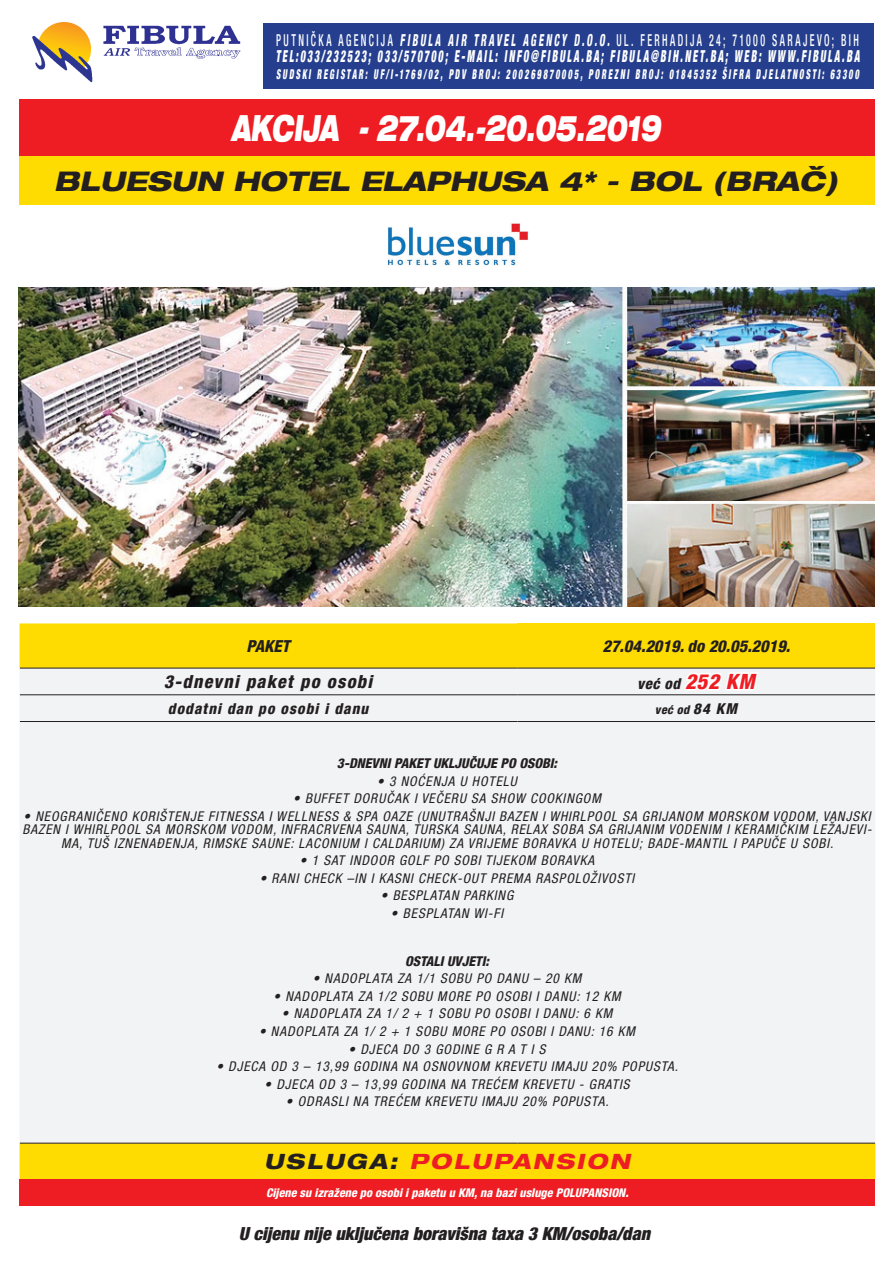
<style>
.page{position:relative;width:893px;height:1263px;background:#fff}
.page>*{position:absolute;margin:0;border:0;box-sizing:border-box;transform-origin:0 0}
.t1{font:italic 900 expanded 36px "Helvetica Neue LT Com";letter-spacing:-.015em;color:#fff;scale:.6 1}
.t2{font:italic 800 expanded 27px "Helvetica Neue LT Com";color:#231f20}
.t3{font:italic 800 expanded 21px "Helvetica Neue LT Com";letter-spacing:.1em;color:#ee1d23}
.t4{font:italic 900 condensed 18px "Helvetica Neue LT Com";color:#231f20}
.t5{font:italic 800 condensed 18px "Helvetica Neue LT Com";letter-spacing:.07em;color:#231f20}
.t6{font:italic 900 condensed 16.5px/16.5px "Helvetica Neue LT Com";letter-spacing:.2em;color:#fff;scale:.6 1}
.t7{font:italic 800 condensed 16.5px "Helvetica Neue LT Com";color:#231f20}
.t8{font:italic 800 condensed 15px "Helvetica Neue LT Com";letter-spacing:.07em;color:#231f20}
.t9{font:italic condensed 13.5px/13.5px "Helvetica Neue LT Com";letter-spacing:.07em;color:#231f20;text-align:center}
.t10{font:italic 900 condensed 13.5px "Helvetica Neue LT Com";letter-spacing:.25em;color:#fff;scale:.6 1}
.t11{font:italic 800 condensed 13.5px "Helvetica Neue LT Com";color:#231f20}
.t12{font:italic 800 condensed 12px "Helvetica Neue LT Com";color:#fff}
.t13{font:italic 800 condensed 12px "Helvetica Neue LT Com";color:#231f20}
.s1{font-weight:500;font-style:normal}
.s2{font-weight:800}
.s3{font-size:21px;color:#ee1d23}
.s4{font-size:15px}
.s5{color:#231f20}
</style>
<div class="page">
<div style="left:19px;top:100px;width:855px;height:57px;background:#ee1d23"></div>
<div style="left:19px;top:157px;width:855px;height:48px;background:#ffdc01"></div>
<img style="left:32px;top:22px;width:209px;height:61px">
<div style="left:263px;top:24px;width:610px;height:65px;background:#253f8e"></div>
<img style="left:387px;top:223px;width:141px;height:43px">
<div style="left:20px;top:623px;width:855px;height:556px;background:#ffdc01"></div>
<div style="left:518px;top:623px;width:357px;height:45px;background:#ffdc01"></div>
<div style="left:20px;top:669px;width:855px;height:474px;background:#f2f3f4"></div>
<div style="left:20px;top:1179px;width:855px;height:27px;background:#ee1d23"></div>
<hr style="left:20px;top:668px;width:498px;height:1px;background:#231f20">
<hr style="left:20px;top:694px;width:498px;height:1px;background:#231f20">
<hr style="left:518px;top:668px;width:357px;height:1px;background:#231f20">
<hr style="left:518px;top:694px;width:357px;height:1px;background:#231f20">
<hr style="left:20px;top:721px;width:498px;height:1px;background:#231f20">
<hr style="left:518px;top:721px;width:357px;height:1px;background:#231f20">
<hr style="left:20px;top:1143px;width:498px;height:1px;background:#231f20">
<hr style="left:518px;top:1143px;width:357px;height:1px;background:#231f20">
<svg style="left:682px;top:667px;width:78px;height:33px"></svg>
<img style="left:19px;top:288px;width:855px;height:319px">
<p class="t6" style="left:276px;top:32px;width:974px"><span class="s1">PUTNIČKA AGENCIJA</span> <span class="s2">FIBULA AIR TRAVEL AGENCY D.O.O.</span> <span class="s1">UL. FERHADIJA 24; 71000 SARAJEVO; BIH<br></span>TEL:033/232523; 033/570700; E-MAIL: INFO@FIBULA.BA; FIBULA@BIH.NET.BA; WEB: WWW.FIBULA.BA</p>
<p class="t10" style="left:276px;top:66px;width:973px">SUDSKI REGISTAR: UF/I-1769/02, PDV BROJ: 200269870005, POREZNI BROJ: 01845352 ŠIFRA DJELATNOSTI: 63300</p>
<h1 class="t1" style="left:231px;top:105px;width:717px">AKCIJA - 27.04.-20.05.2019</h1>
<h2 class="t2" style="left:54px;top:163px;width:785px">BLUESUN HOTEL ELAPHUSA 4* - BOL (BRAČ)</h2>
<p class="t7" style="left:246px;top:636px;width:45px">PAKET</p>
<p class="t7" style="left:602px;top:636px;width:189px">27.04.2019. do 20.05.2019.</p>
<h3 class="t5" style="left:164px;top:670px;width:210px">3-dnevni paket po osobi</h3>
<p class="t8" style="left:637px;top:674px;width:119px">već od <span class="s3">252 KM</span></p>
<p class="t8" style="left:168px;top:699px;width:202px">dodatni dan po osobi i danu</p>
<p class="t13" style="left:655px;top:702px;width:84px">već od <span class="s4">84 KM</span></p>
<p class="t11" style="left:337px;top:755px;width:222px">3-DNEVNI PAKET UKLJUČUJE PO OSOBI:</p>
<p class="t9" style="left:377px;top:774px;width:141px">• 3 NOĆENJA U HOTELU</p>
<p class="t9" style="left:293px;top:792px;width:309px">• BUFFET DORUČAK I VEČERU SA SHOW COOKINGOM</p>
<p class="t9" style="left:23px;top:809px;width:851px">• NEOGRANIČENO KORIŠTENJE FITNESSA I WELLNESS &amp; SPA OAZE (UNUTRAŠNJI BAZEN I WHIRLPOOL SA GRIJANOM MORSKOM VODOM, VANJSKI<br>BAZEN I WHIRLPOOL SA MORSKOM VODOM, INFRACRVENA SAUNA, TURSKA SAUNA, RELAX SOBA SA GRIJANIM VODENIM I KERAMIČKIM LEŽAJEVI-<br>MA, TUŠ IZNENAĐENJA, RIMSKE SAUNE: LACONIUM I CALDARIUM) ZA VRIJEME BORAVKA U HOTELU; BADE-MANTIL I PAPUČE U SOBI.</p>
<p class="t9" style="left:300px;top:854px;width:296px">• 1 SAT INDOOR GOLF PO SOBI TIJEKOM BORAVKA</p>
<p class="t9" style="left:260px;top:871px;width:376px">• RANI CHECK –IN I KASNI CHECK-OUT PREMA RASPOLOŽIVOSTI</p>
<p class="t9" style="left:381px;top:889px;width:134px">• BESPLATAN PARKING</p>
<p class="t9" style="left:391px;top:906px;width:114px">• BESPLATAN WI-FI</p>
<p class="t11" style="left:405px;top:953px;width:85px">OSTALI UVJETI:</p>
<p class="t9" style="left:313px;top:972px;width:270px">• NADOPLATA ZA 1/1 SOBU PO DANU – 20 KM</p>
<p class="t9" style="left:274px;top:989px;width:348px">• NADOPLATA ZA 1/2 SOBU MORE PO OSOBI I DANU: 12 KM</p>
<p class="t9" style="left:282px;top:1007px;width:332px">• NADOPLATA ZA 1/ 2 + 1 SOBU PO OSOBI I DANU: 6 KM</p>
<p class="t9" style="left:259px;top:1024px;width:377px">• NADOPLATA ZA 1/ 2 + 1 SOBU MORE PO OSOBI I DANU: 16 KM</p>
<p class="t9" style="left:349px;top:1042px;width:198px">• DJECA DO 3 GODINE G R A T I S</p>
<p class="t9" style="left:216px;top:1059px;width:463px">• DJECA OD 3 – 13,99 GODINA NA OSNOVNOM KREVETU IMAJU 20% POPUSTA.</p>
<p class="t9" style="left:265px;top:1077px;width:366px">• DJECA OD 3 – 13,99 GODINA NA TREĆEM KREVETU - GRATIS</p>
<p class="t9" style="left:286px;top:1094px;width:324px">• ODRASLI NA TREĆEM KREVETU IMAJU 20% POPUSTA.</p>
<h3 class="t3" style="left:264px;top:1147px;width:368px"><span class="s5">USLUGA:</span> POLUPANSION</h3>
<p class="t12" style="left:266px;top:1185px;width:364px">Cijene su izražene po osobi i paketu u KM, na bazi usluge POLUPANSION.</p>
<h3 class="t4" style="left:239px;top:1222px;width:413px">U cijenu nije uključena boravišna taxa 3 KM/osoba/dan</h3>
</div>
